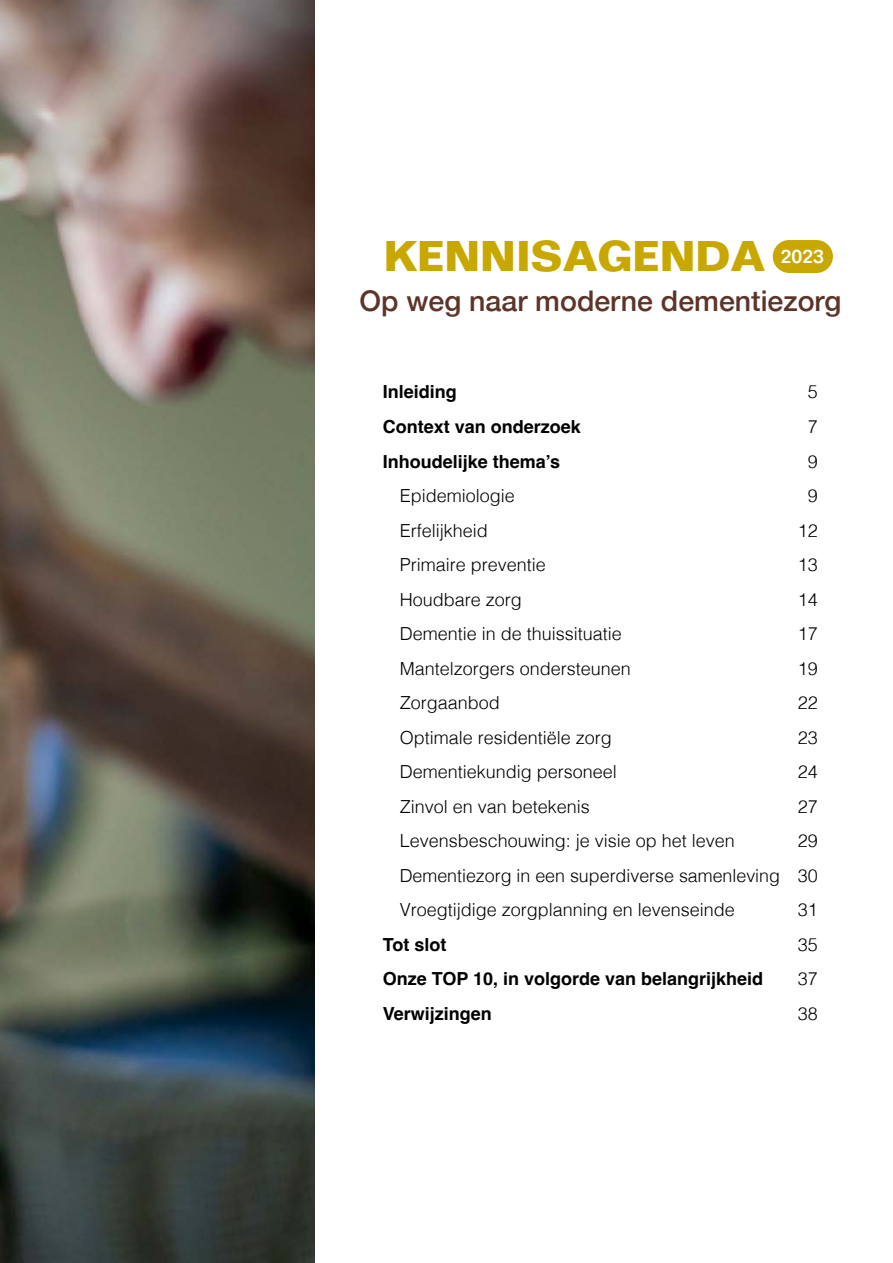
<style>
.page{position:relative;width:893px;height:1263px;background:#fff}
.page>*{position:absolute;margin:0;border:0;box-sizing:border-box;transform-origin:0 0}
.t1{font:700 42px "Folio";color:#c8a800}
.t2{font:500 28.5px "Helvetica Neue";color:#5d3428}
.t3{font:300 18px/34.5px "Helvetica";color:#000;text-align:justify}
.t4{font:700 18px "Helvetica";color:#000}
</style>
<div class="page">
<div style="left:773px;top:240px;width:60px;height:33px;background:#c8a800;border-radius:16px"></div>
<img style="left:0;top:0;width:315px;height:1263px">
<h1 class="t1" style="left:384px;top:230px;width:442px">KENNISAGENDA <sup>2023</sup></h1>
<h2 class="t2" style="left:359px;top:278px;width:484px">Op weg naar moderne dementiezorg</h2>
<p class="t4" style="left:383px;top:381px;width:76px">Inleiding</p>
<p class="t3" style="left:808px;top:374px;width:12px">5</p>
<p class="t4" style="left:383px;top:416px;width:200px">Context van onderzoek</p>
<p class="t3" style="left:808px;top:408px;width:12px">7</p>
<p class="t4" style="left:383px;top:450px;width:179px">Inhoudelijke thema’s</p>
<p class="t3" style="left:808px;top:443px;width:12px">9</p>
<p class="t3" style="left:400px;top:477px;width:117px">Epidemiologie</p>
<p class="t3" style="left:808px;top:477px;width:12px">9</p>
<p class="t3" style="left:400px;top:512px;width:90px">Erfelijkheid</p>
<p class="t3" style="left:798px;top:512px;width:22px">12</p>
<p class="t3" style="left:400px;top:546px;width:148px">Primaire preventie</p>
<p class="t3" style="left:798px;top:546px;width:22px">13</p>
<p class="t3" style="left:400px;top:581px;width:124px">Houdbare zorg</p>
<p class="t3" style="left:798px;top:581px;width:22px">14</p>
<p class="t3" style="left:400px;top:615px;width:224px">Dementie in de thuissituatie</p>
<p class="t3" style="left:798px;top:615px;width:22px">17</p>
<p class="t3" style="left:400px;top:650px;width:233px">Mantelzorgers ondersteunen</p>
<p class="t3" style="left:798px;top:650px;width:22px">19</p>
<p class="t3" style="left:400px;top:684px;width:102px">Zorgaanbod</p>
<p class="t3" style="left:798px;top:684px;width:22px">22</p>
<p class="t3" style="left:400px;top:719px;width:214px">Optimale residentiële zorg</p>
<p class="t3" style="left:798px;top:719px;width:22px">23</p>
<p class="t3" style="left:400px;top:753px;width:219px">Dementiekundig personeel</p>
<p class="t3" style="left:798px;top:753px;width:22px">24</p>
<p class="t3" style="left:400px;top:788px;width:192px">Zinvol en van betekenis</p>
<p class="t3" style="left:798px;top:788px;width:22px">27</p>
<p class="t3" style="left:400px;top:822px;width:337px">Levensbeschouwing: je visie op het leven</p>
<p class="t3" style="left:400px;top:822px;width:420px;text-indent:398px">29<br>Dementiezorg in een superdiverse samenleving 30<br>Vroegtijdige zorgplanning en levenseinde</p>
<p class="t3" style="left:798px;top:891px;width:22px">31</p>
<p class="t4" style="left:383px;top:933px;width:65px">Tot slot</p>
<p class="t3" style="left:798px;top:926px;width:22px">35</p>
<p class="t4" style="left:383px;top:968px;width:382px">Onze TOP 10, in volgorde van belangrijkheid</p>
<p class="t3" style="left:798px;top:960px;width:22px">37</p>
<p class="t4" style="left:383px;top:1002px;width:111px">Verwijzingen</p>
<p class="t3" style="left:798px;top:995px;width:22px">38</p>
</div>
